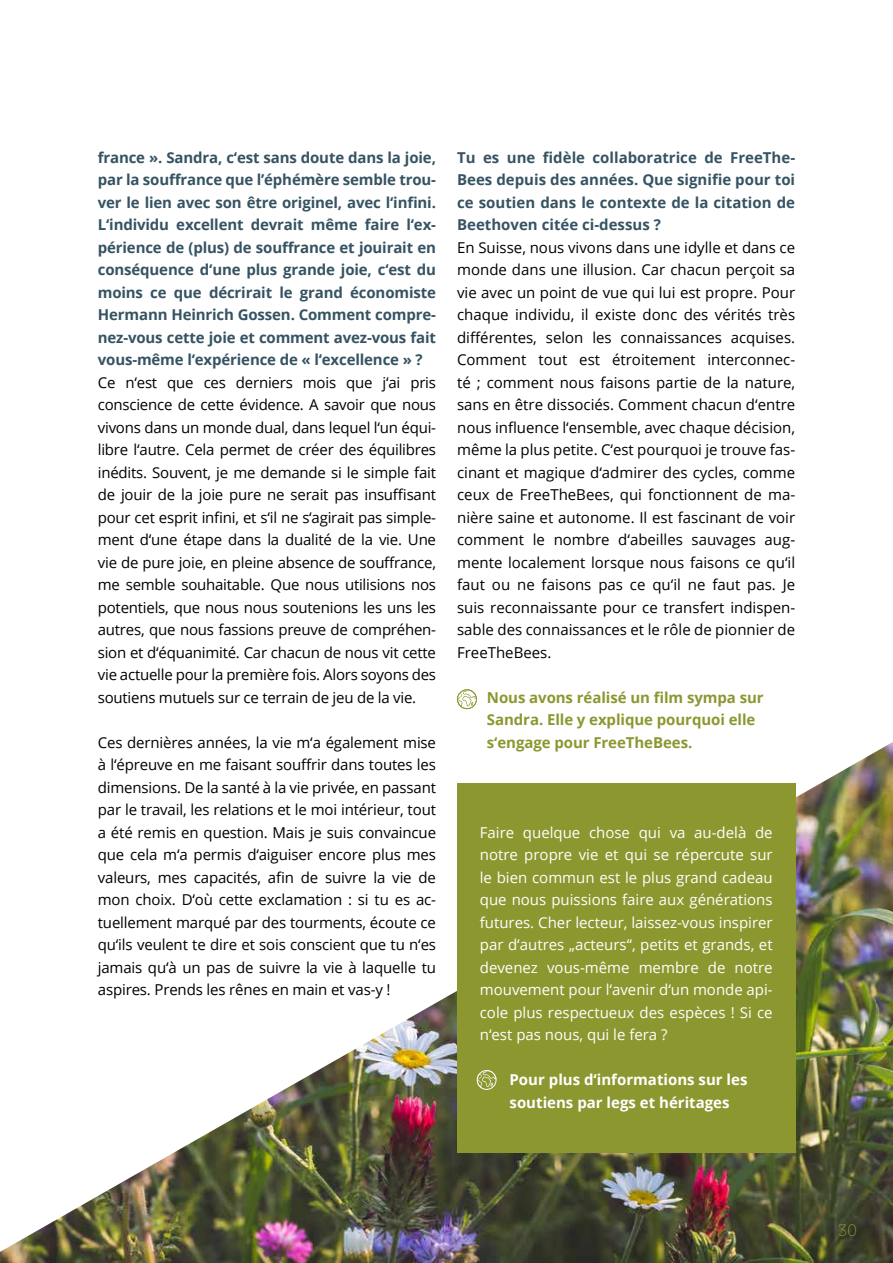
<style>
.page{position:relative;width:893px;height:1263px;background:#fff}
.page>*{position:absolute;margin:0;border:0;box-sizing:border-box;transform-origin:0 0}
.t1{font:16.5px "Museo Slab 100";color:#8d9730}
.t2{font:15px/22.5px "Open Sans";letter-spacing:-.01em;color:#000;text-align:justify}
.t3{font:700 15px/22.5px "Open Sans";letter-spacing:-.005em;color:#365363;text-align:justify}
.t4{font:15px/22.5px "Open Sans";color:#fff;text-align:justify}
.t5{font:700 15px/22.5px "Open Sans";letter-spacing:-.005em;color:#8d9730}
.t6{font:700 15px/22.5px "Open Sans";color:#fff}
</style>
<div class="page">
<img style="left:0;top:742px;width:893px;height:521px">
<div style="left:457px;top:784px;width:338px;height:369px;background:#8d9730"></div>
<svg style="left:457px;top:691px;width:18px;height:18px"></svg>
<div style="left:457px;top:689px;width:20px;height:20px;border:1px solid #8d9730;border-radius:9px"></div>
<svg style="left:477px;top:1070px;width:19px;height:20px"></svg>
<div style="left:477px;top:1070px;width:19px;height:20px;border:1px solid #fff;border-radius:9px"></div>
<p class="t3" style="left:98px;top:146px;width:340px">france ». Sandra, c‘est sans doute dans la joie, par la souffrance que l’éphémère semble trou&shy;ver le lien avec son être originel, avec l‘infini.<br>L‘individu excellent devrait même faire l‘ex&shy;périence de (plus) de souffrance et jouirait en conséquence d‘une plus grande joie, c‘est du moins ce que décrirait le grand économiste Hermann Heinrich Gossen. Comment compre&shy;nez-vous cette joie et comment avez-vous fait vous-même l‘expérience de « l‘excellence » ?</p>
<p class="t2" style="left:98px;top:371px;width:340px">Ce n‘est que ces derniers mois que j‘ai pris conscience de cette évidence. A savoir que nous vivons dans un monde dual, dans lequel l‘un équi&shy;libre l‘autre. Cela permet de créer des équilibres inédits. Souvent, je me demande si le simple fait de jouir de la joie pure ne serait pas insuffisant pour cet esprit infini, et s‘il ne s‘agirait pas simple&shy;ment d‘une étape dans la dualité de la vie. Une vie de pure joie, en pleine absence de souffrance, me semble souhaitable. Que nous utilisions nos potentiels, que nous nous soutenions les uns les autres, que nous fassions preuve de compréhen&shy;sion et d‘équanimité. Car chacun de nous vit cette vie actuelle pour la première fois. Alors soyons des soutiens mutuels sur ce terrain de jeu de la vie.</p>
<p class="t2" style="left:98px;top:731px;width:340px">Ces dernières années, la vie m‘a également mise à l‘épreuve en me faisant souffrir dans toutes les dimensions. De la santé à la vie privée, en passant par le travail, les relations et le moi intérieur, tout a été remis en question. Mais je suis convaincue que cela m‘a permis d‘aiguiser encore plus mes valeurs, mes capacités, afin de suivre la vie de mon choix. D‘où cette exclamation : si tu es ac&shy;tuellement marqué par des tourments, écoute ce qu‘ils veulent te dire et sois conscient que tu n‘es jamais qu‘à un pas de suivre la vie à laquelle tu aspires. Prends les rênes en main et vas-y !</p>
<p class="t3" style="left:457px;top:146px;width:340px">Tu es une fidèle collaboratrice de FreeThe-Bees depuis des années. Que signifie pour toi ce soutien dans le contexte de la citation de Beethoven citée ci-dessus ?</p>
<p class="t2" style="left:457px;top:236px;width:340px">En Suisse, nous vivons dans une idylle et dans ce monde dans une illusion. Car chacun perçoit sa vie avec un point de vue qui lui est propre. Pour chaque individu, il existe donc des vérités très différentes, selon les connaissances acquises.<br>Comment tout est étroitement interconnec&shy;té ; comment nous faisons partie de la nature, sans en être dissociés. Comment chacun d‘entre nous influence l‘ensemble, avec chaque décision, même la plus petite. C‘est pourquoi je trouve fas&shy;cinant et magique d‘admirer des cycles, comme ceux de FreeTheBees, qui fonctionnent de ma&shy;nière saine et autonome. Il est fascinant de voir comment le nombre d‘abeilles sauvages aug&shy;mente localement lorsque nous faisons ce qu‘il faut ou ne faisons pas ce qu‘il ne faut pas. Je suis reconnaissante pour ce transfert indispen&shy;sable des connaissances et le rôle de pionnier de FreeTheBees.</p>
<p class="t5" style="left:487px;top:686px;width:278px">Nous avons réalisé un film sympa sur<br>Sandra. Elle y explique pourquoi elle s‘engage pour FreeTheBees.</p>
<p class="t4" style="left:480px;top:821px;width:294px">Faire quelque chose qui va au-delà de notre propre vie et qui se répercute sur le bien commun est le plus grand cadeau que nous puissions faire aux générations futures. Cher lecteur, laissez-vous inspirer par d‘autres „acteurs“, petits et grands, et devenez vous-même membre de notre mouvement pour l‘avenir d‘un monde api&shy;cole plus respectueux des espèces ! Si ce n‘est pas nous, qui le fera ?</p>
<p class="t6" style="left:510px;top:1068px;width:239px">Pour plus d‘informations sur les soutiens par legs et héritages</p>
<p class="t1" style="left:838px;top:1221px;width:21px">30</p>
</div>
